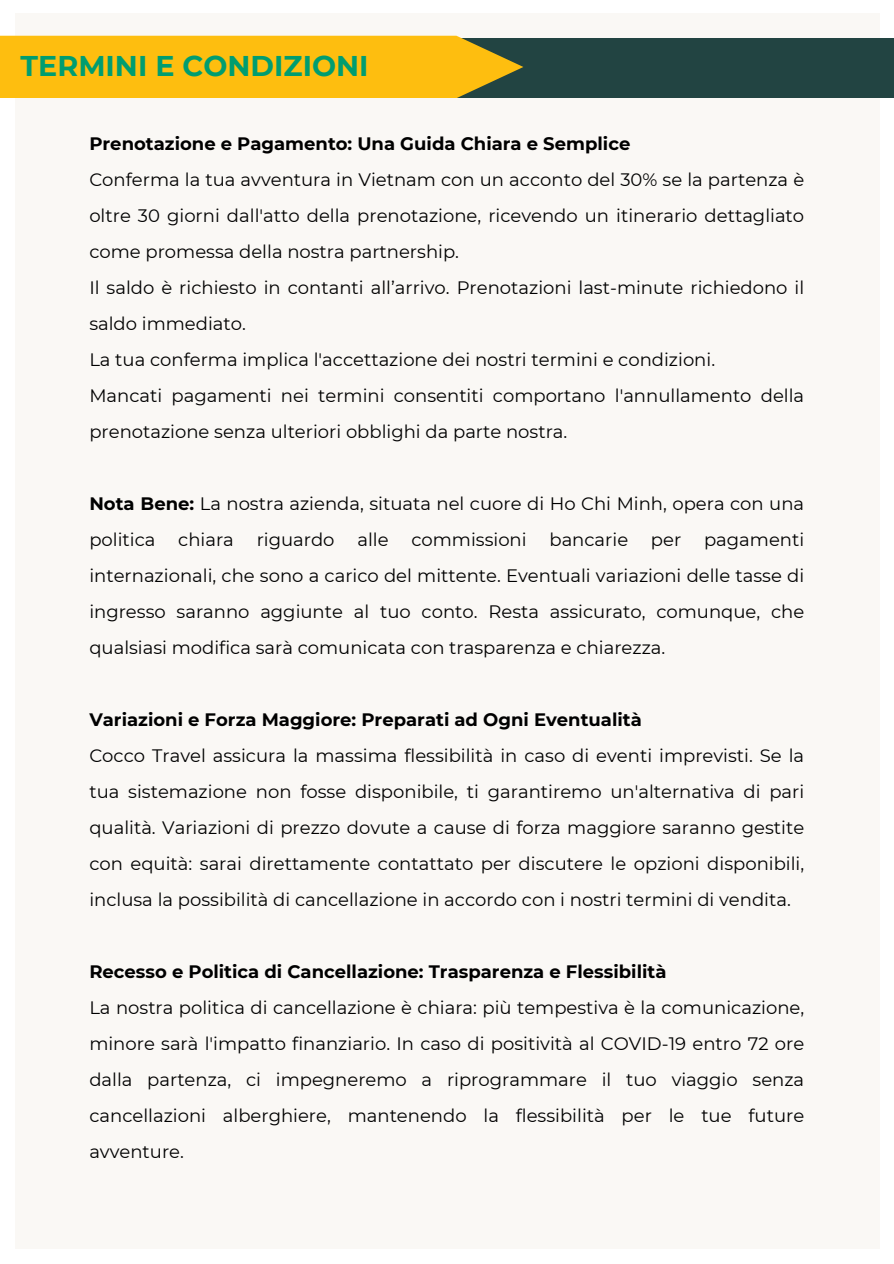
<style>
.page{position:relative;width:894px;height:1264px;background:#fff}
.page>*{position:absolute;margin:0;border:0;box-sizing:border-box;transform-origin:0 0}
.t1{font:700 28.5px "Montserrat";color:#009d70}
.t2{font:18px/36px "Montserrat";color:#000;text-align:justify}
.t3{font:700 18px "Montserrat";color:#000}
.s1{font-weight:700}
</style>
<div class="page">
<div style="left:15px;top:13px;width:864px;height:1235px;background:#faf8f5"></div>
<div style="left:0;top:39px;width:893px;height:59px;background:#224442"></div>
<div style="left:0;top:36px;width:523px;height:62px;background:#febe0f"></div>
<h1 class="t1" style="left:21px;top:46px;width:349px">TERMINI E CONDIZIONI</h1>
<p class="t3" style="left:89px;top:130px;width:542px">Prenotazione e Pagamento: Una Guida Chiara e Semplice</p>
<p class="t2" style="left:89px;top:160px;width:716px;text-align:left">Conferma la tua avventura in Vietnam con un acconto del 30% se la partenza è oltre 30 giorni dall'atto della prenotazione, ricevendo un itinerario dettagliato come promessa della nostra partnership.<br>Il saldo è richiesto in contanti all’arrivo. Prenotazioni last-minute richiedono il saldo immediato.<br>La tua conferma implica l'accettazione dei nostri termini e condizioni.<br>Mancati pagamenti nei termini consentiti comportano l'annullamento della prenotazione senza ulteriori obblighi da parte nostra.</p>
<p class="t2" style="left:89px;top:484px;width:716px"><span class="s1">Nota Bene:</span> La nostra azienda, situata nel cuore di Ho Chi Minh, opera con una politica</p>
<p class="t2" style="left:89px;top:520px;width:716px;text-indent:614px">pagamenti internazionali, che sono a carico del mittente. Eventuali variazioni delle tasse di ingresso saranno aggiunte al tuo conto. Resta assicurato, comunque, che qualsiasi modifica sarà comunicata con trasparenza e chiarezza.</p>
<p class="t2" style="left:178px;top:520px;width:57px">chiara</p>
<p class="t2" style="left:256px;top:520px;width:79px">riguardo</p>
<p class="t2" style="left:357px;top:520px;width:33px">alle</p>
<p class="t2" style="left:411px;top:520px;width:117px">commissioni</p>
<p class="t2" style="left:549px;top:520px;width:80px">bancarie</p>
<p class="t2" style="left:650px;top:520px;width:32px">per</p>
<p class="t3" style="left:89px;top:706px;width:554px">Variazioni e Forza Maggiore: Preparati ad Ogni Eventualità</p>
<p class="t2" style="left:89px;top:736px;width:716px">Cocco Travel assicura la massima flessibilità in caso di eventi imprevisti. Se la tua sistemazione non fosse disponibile, ti garantiremo un'alternativa di pari qualità. Variazioni di prezzo dovute a cause di forza maggiore saranno gestite con equità: sarai direttamente contattato per discutere le opzioni disponibili, inclusa la possibilità di cancellazione in accordo con i nostri termini di vendita.</p>
<p class="t3" style="left:89px;top:958px;width:578px">Recesso e Politica di Cancellazione: Trasparenza e Flessibilità</p>
<p class="t2" style="left:89px;top:988px;width:716px">La nostra politica di cancellazione è chiara: più tempestiva è la comunicazione, minore sarà l'impatto finanziario. In caso di positività al COVID-19 entro 72 ore dalla partenza, ci impegneremo a riprogrammare il tuo viaggio senza cancellazioni alberghiere, mantenendo la flessibilità per le tue future avventure.</p>
</div>
